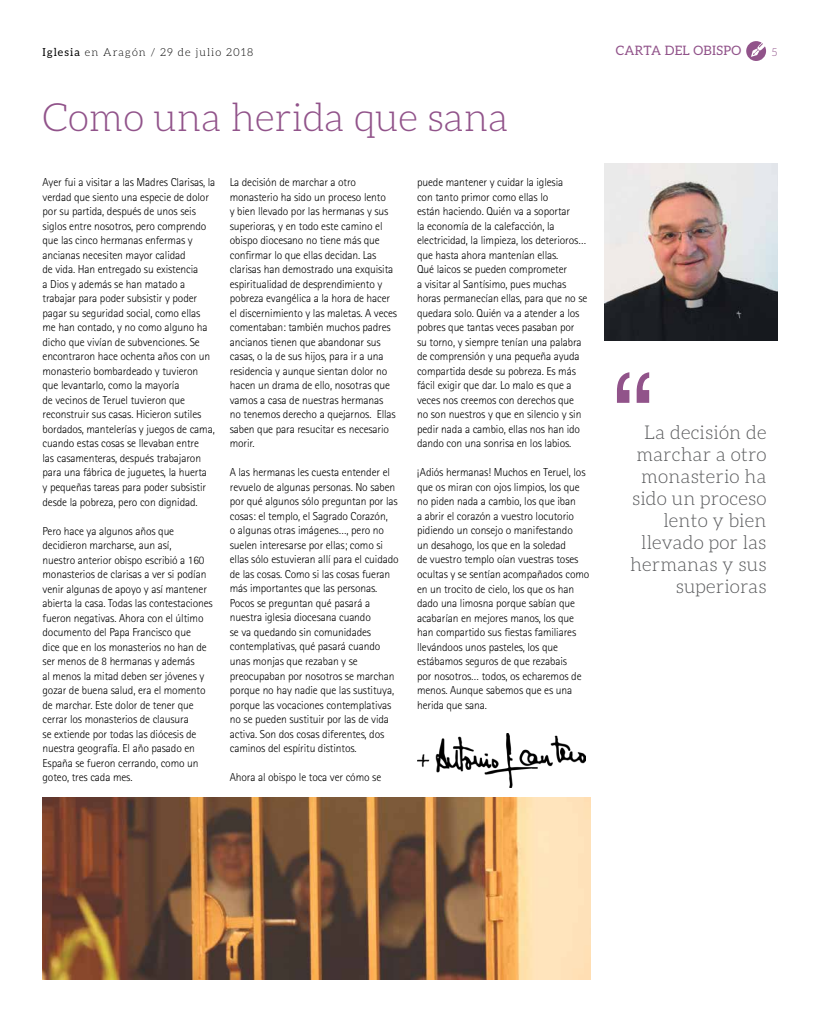
<style>
.page{position:relative;width:820px;height:1021px;background:#fff}
.page>*{position:absolute;margin:0;border:0;box-sizing:border-box;transform-origin:0 0}
.t1{font:120px "Helvetica";color:#91538a}
.t2{font:300 39px "Aleo";color:#91538a}
.t3{font:300 19px/22px "Aleo";letter-spacing:.01em;color:#58595b;text-align:right}
.t4{font:13px "Aleo";letter-spacing:.025em;color:#91538a}
.t5{font:300 11.5px/14.5px "Rotis Sans Serif";letter-spacing:-.01em;color:#000}
.t6{font:300 11px "Aleo";letter-spacing:.1em;color:#000}
.t7{font:300 11px "Aleo";color:#91538a}
.s1{font-weight:400}
</style>
<div class="page">
<svg style="left:746px;top:41px;width:19px;height:20px"></svg>
<img style="left:604px;top:163px;width:173px;height:178px">
<img style="left:417px;top:733px;width:168px;height:54px">
<img style="left:43px;top:797px;width:547px;height:182px">
<p class="t6" style="left:43px;top:46px;width:212px"><span class="s1">Iglesia</span> en Aragón / 29 de julio 2018</p>
<p class="t4" style="left:615px;top:44px;width:127px">CARTA DEL OBISPO</p>
<p class="t7" style="left:771px;top:46px;width:7px">5</p>
<h2 class="t2" style="left:43px;top:96px;width:467px">Como una herida que sana</h2>
<p class="t5" style="left:43px;top:175px;width:174px">Ayer fui a visitar a las Madres Clarisas, la verdad que siento una especie de dolor por su partida, después de unos seis siglos entre nosotros, pero comprendo que las cinco hermanas enfermas y ancianas necesiten mayor calidad<br>de vida. Han entregado su existencia<br>a Dios y además se han matado a trabajar para poder subsistir y poder pagar su seguridad social, como ellas me han contado, y no como alguno ha dicho que vivían de subvenciones. Se encontraron hace ochenta años con un monasterio bombardeado y tuvieron que levantarlo, como la mayoría<br>de vecinos de Teruel tuvieron que reconstruir sus casas. Hicieron sutiles bordados, mantelerías y juegos de cama, cuando estas cosas se llevaban entre<br>las casamenteras, después trabajaron para una fábrica de juguetes, la huerta<br>y pequeñas tareas para poder subsistir desde la pobreza, pero con dignidad.</p>
<p class="t5" style="left:43px;top:523px;width:172px">Pero hace ya algunos años que decidieron marcharse, aun así,<br>nuestro anterior obispo escribió a 160 monasterios de clarisas a ver si podían venir algunas de apoyo y así mantener abierta la casa. Todas las contestaciones fueron negativas. Ahora con el último documento del Papa Francisco que<br>dice que en los monasterios no han de ser menos de 8 hermanas y además<br>al menos la mitad deben ser jóvenes y gozar de buena salud, era el momento de marchar. Este dolor de tener que cerrar los monasterios de clausura<br>se extiende por todas las diócesis de nuestra geografía. El año pasado en España se fueron cerrando, como un goteo, tres cada mes.</p>
<p class="t5" style="left:230px;top:175px;width:169px">La decisión de marchar a otro monasterio ha sido un proceso lento<br>y bien llevado por las hermanas y sus superioras, y en todo este camino el obispo diocesano no tiene más que confirmar lo que ellas decidan. Las clarisas han demostrado una exquisita espiritualidad de desprendimiento y pobreza evangélica a la hora de hacer el discernimiento y las maletas. A veces comentaban: también muchos padres ancianos tienen que abandonar sus casas, o la de sus hijos, para ir a una residencia y aunque sientan dolor no hacen un drama de ello, nosotras que vamos a casa de nuestras hermanas no tenemos derecho a quejarnos. Ellas saben que para resucitar es necesario morir.</p>
<p class="t5" style="left:230px;top:465px;width:170px">A las hermanas les cuesta entender el revuelo de algunas personas. No saben por qué algunos sólo preguntan por las cosas: el templo, el Sagrado Corazón,<br>o algunas otras imágenes…, pero no suelen interesarse por ellas; como si ellas sólo estuvieran allí para el cuidado de las cosas. Como si las cosas fueran más importantes que las personas.<br>Pocos se preguntan qué pasará a nuestra iglesia diocesana cuando<br>se va quedando sin comunidades contemplativas, qué pasará cuando unas monjas que rezaban y se preocupaban por nosotros se marchan porque no hay nadie que las sustituya, porque las vocaciones contemplativas no se pueden sustituir por las de vida activa. Son dos cosas diferentes, dos caminos del espíritu distintos.</p>
<p class="t5" style="left:230px;top:770px;width:153px">Ahora al obispo le toca ver cómo se</p>
<p class="t5" style="left:417px;top:175px;width:172px">puede mantener y cuidar la iglesia<br>con tanto primor como ellas lo<br>están haciendo. Quién va a soportar<br>la economía de la calefacción, la electricidad, la limpieza, los deterioros… que hasta ahora mantenían ellas.<br>Qué laicos se pueden comprometer<br>a visitar al Santísimo, pues muchas horas permanecían ellas, para que no se quedara solo. Quién va a atender a los pobres que tantas veces pasaban por<br>su torno, y siempre tenían una palabra de comprensión y una pequeña ayuda compartida desde su pobreza. Es más fácil exigir que dar. Lo malo es que a veces nos creemos con derechos que no son nuestros y que en silencio y sin pedir nada a cambio, ellas nos han ido dando con una sonrisa en los labios.</p>
<p class="t5" style="left:417px;top:465px;width:174px">¡Adiós hermanas! Muchos en Teruel, los que os miran con ojos limpios, los que no piden nada a cambio, los que iban<br>a abrir el corazón a vuestro locutorio pidiendo un consejo o manifestando<br>un desahogo, los que en la soledad<br>de vuestro templo oían vuestras toses ocultas y se sentían acompañados como en un trocito de cielo, los que os han dado una limosna porque sabían que acabarían en mejores manos, los que han compartido sus fiestas familiares llevándoos unos pasteles, los que estábamos seguros de que rezabais<br>por nosotros… todos, os echaremos de menos. Aunque sabemos que es una herida que sana.</p>
<h1 class="t1" style="left:612px;top:324px;width:41px">“</h1>
<h3 class="t3" style="left:630px;top:421px;width:138px">La decisión de marchar a otro monasterio ha sido un proceso lento y bien llevado por las hermanas y sus superioras</h3>
</div>
